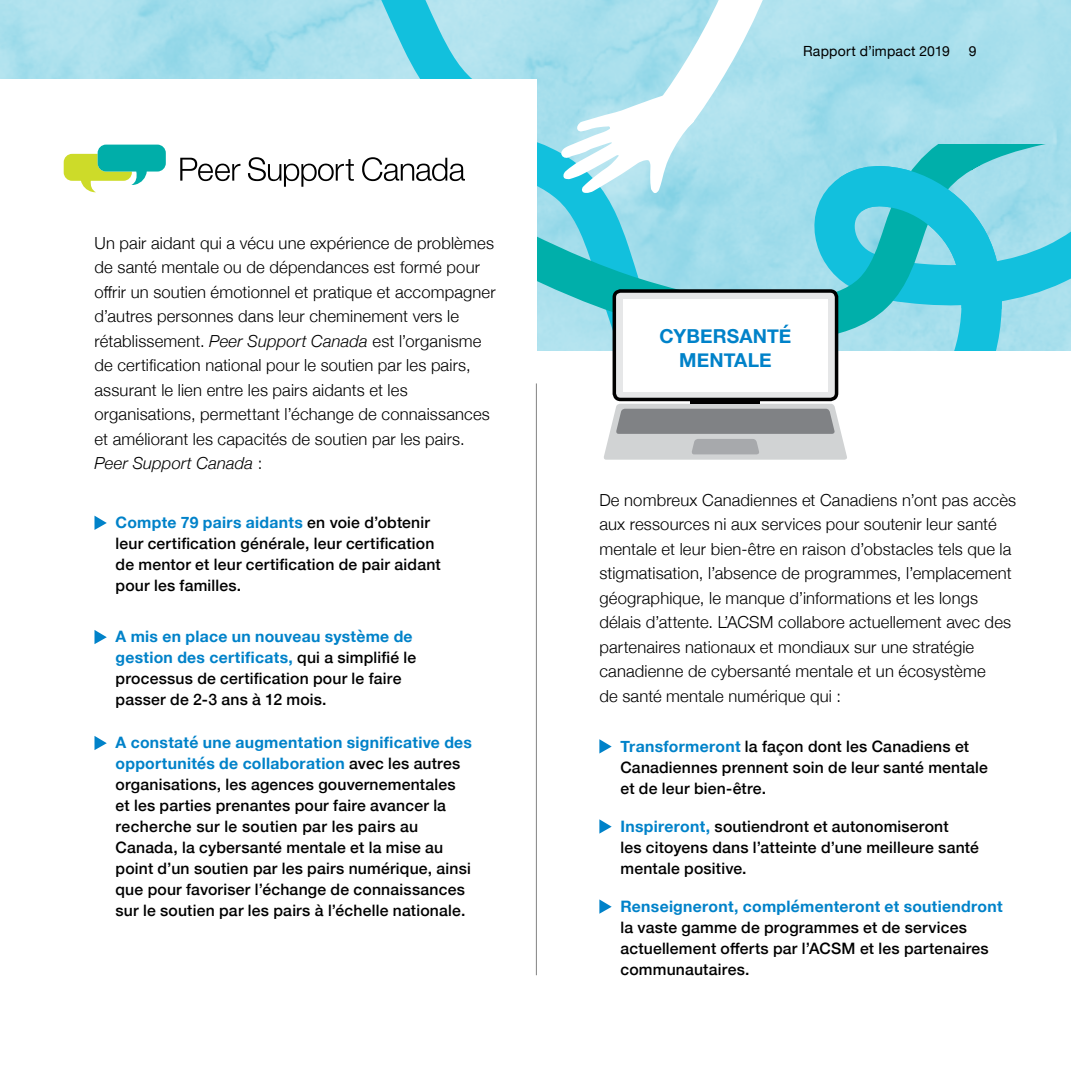
<style>
.page{position:relative;width:1071px;height:1071px;background:#fff}
.page>*{position:absolute;margin:0;border:0;box-sizing:border-box;transform-origin:0 0}
.t1{font:700 19.25px/23.3px "Helvetica Neue";letter-spacing:.005em;color:#0082c9;text-align:center}
.t2{font:300 16.62px/24.5px "Helvetica Neue";letter-spacing:.01em;color:#000}
.t3{font:500 15.75px/21px "Helvetica Neue";letter-spacing:.01em;color:#000}
.t4{font:700 15.75px "Helvetica Neue";letter-spacing:.02em;color:#0082c9}
.t5{font:14px "Helvetica Neue";letter-spacing:.015em;color:#000}
.s1{font-style:italic}
.s2{font-weight:700;color:#0082c9}
</style>
<div class="page">
<svg style="left:816px;top:87px;width:255px;height:58px"></svg>
<svg style="left:94px;top:736px;width:13px;height:14px"></svg>
<svg style="left:94px;top:516px;width:13px;height:14px"></svg>
<svg style="left:94px;top:630px;width:13px;height:14px"></svg>
<svg style="left:599px;top:739px;width:13px;height:15px"></svg>
<svg style="left:599px;top:819px;width:13px;height:15px"></svg>
<svg style="left:599px;top:899px;width:13px;height:15px"></svg>
<svg style="left:537px;top:145px;width:534px;height:205px"></svg>
<svg style="left:794px;top:143px;width:226px;height:207px"></svg>
<svg style="left:180px;top:0;width:636px;height:193px"></svg>
<svg style="left:64px;top:145px;width:102px;height:47px"></svg>
<div style="left:614px;top:291px;width:223px;height:108px;background:#e6e7e8;border-radius:6px"></div>
<div style="left:613px;top:289px;width:225px;height:112px;border:4px solid #000;border-radius:6px"></div>
<div style="left:623px;top:299px;width:205px;height:92px;background:#fff"></div>
<hr style="left:691px;top:400px;width:69px;height:4px;background:#000">
<svg style="left:604px;top:404px;width:243px;height:56px"></svg>
<hr style="left:536px;top:383px;width:1px;height:592px;background:#000">
<p class="t2" style="left:94px;top:229px;width:403px">Un pair aidant qui a vécu une expérience de problèmes de santé mentale ou de dépendances est formé pour offrir un soutien émotionnel et pratique et accompagner d’autres personnes dans leur cheminement vers le rétablissement. <span class="s1">Peer Support Canada</span> est l’organisme de certification national pour le soutien par les pairs, assurant le lien entre les pairs aidants et les organisations, permettant l’échange de connaissances et améliorant les capacités de soutien par les pairs.<br><span class="s1">Peer Support Canada</span> :</p>
<p class="t3" style="left:116px;top:511px;width:327px"><span class="s2">Compte 79 pairs aidants</span> en voie d’obtenir leur certification générale, leur certification de mentor et leur certification de pair aidant pour les familles.</p>
<p class="t3" style="left:116px;top:625px;width:302px"><span class="s2">A mis en place un nouveau système de gestion des certificats,</span> qui a simplifié le processus de certification pour le faire passer de 2-3 ans à 12 mois.</p>
<p class="t3" style="left:116px;top:731px;width:358px"><span class="s2">A constaté une augmentation significative des opportunités de collaboration</span> avec les autres organisations, les agences gouvernementales et les parties prenantes pour faire avancer la recherche sur le soutien par les pairs au Canada, la cybersanté mentale et la mise au point d’un soutien par les pairs numérique, ainsi que pour favoriser l’échange de connaissances sur le soutien par les pairs à l’échelle nationale.</p>
<p class="t5" style="left:803px;top:41px;width:148px">Rapport d’impact 2019</p>
<p class="t5" style="left:969px;top:41px;width:9px">9</p>
<p class="t1" style="left:660px;top:325px;width:133px">CYBERSANTÉ<br>MENTALE</p>
<p class="t2" style="left:599px;top:486px;width:418px">De nombreux Canadiennes et Canadiens n’ont pas accès aux ressources ni aux services pour soutenir leur santé mentale et leur bien-être en raison d’obstacles tels que la stigmatisation, l’absence de programmes, l’emplacement géographique, le manque d’informations et les longs délais d’attente. L’ACSM collabore actuellement avec des partenaires nationaux et mondiaux sur une stratégie canadienne de cybersanté mentale et un écosystème<br>de santé mentale numérique qui :</p>
<p class="t3" style="left:620px;top:734px;width:369px"><span class="s2">Transformeront</span> la façon dont les Canadiens et<br>Canadiennes prennent soin de leur santé mentale et de leur bien-être.</p>
<p class="t3" style="left:620px;top:815px;width:360px"><span class="s2">Inspireront,</span> soutiendront et autonomiseront<br>les citoyens dans l’atteinte d’une meilleure santé mentale positive.</p>
<p class="t4" style="left:620px;top:894px;width:384px">Renseigneront, complémenteront et soutiendront</p>
<p class="t3" style="left:620px;top:916px;width:370px">la vaste gamme de programmes et de services actuellement offerts par l’ACSM et les partenaires communautaires.</p>
</div>
